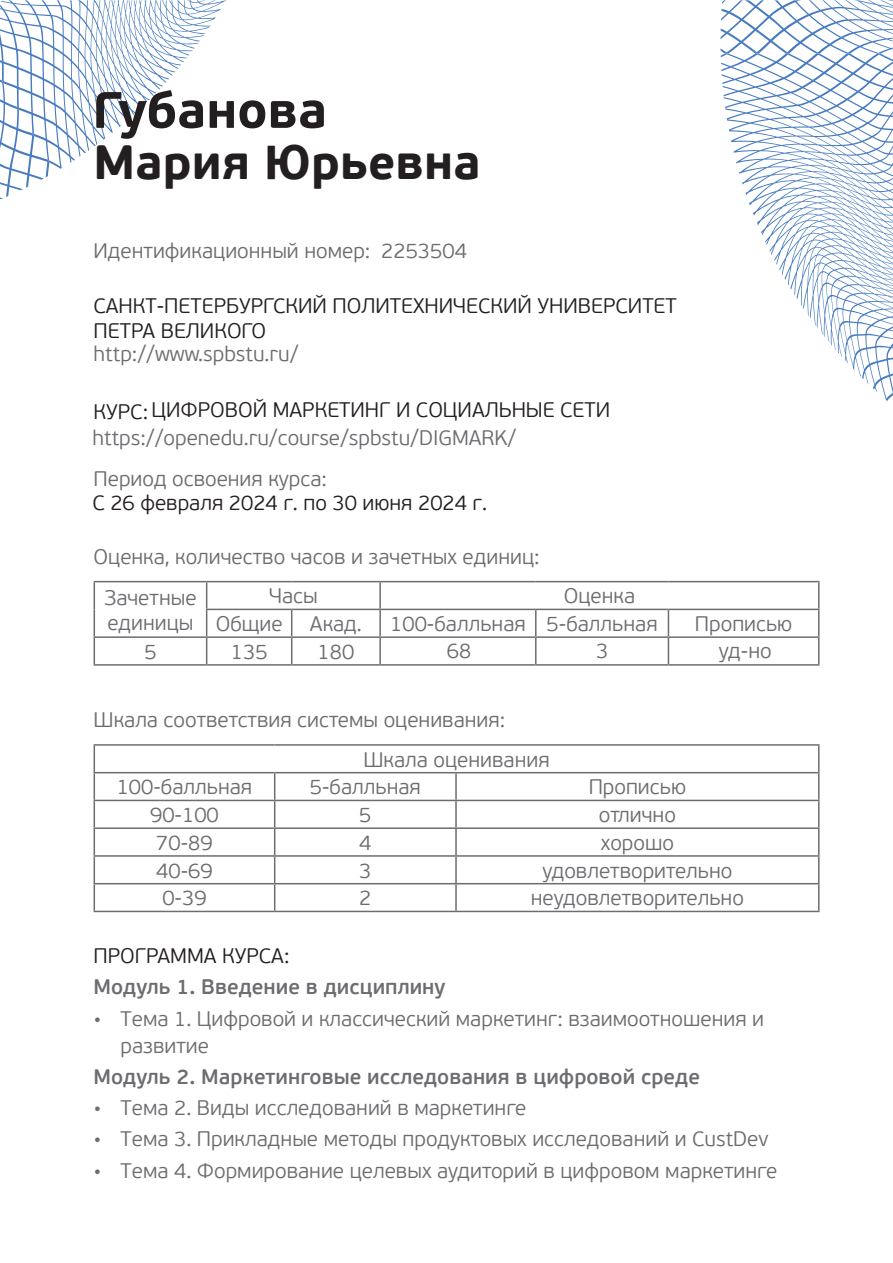
<style>
.page{position:relative;width:893px;height:1263px;background:#fff}
.page>*{position:absolute;margin:0;border:0;box-sizing:border-box;transform-origin:0 0}
.t1{font:700 51px "PF Beau Sans Pro";color:#231f20}
.t2{font:700 48px "PF Beau Sans Pro";color:#231f20}
.t3{font:300 21px/27px "PF Beau Sans Pro";color:#6c6d70}
.t4{font:300 21px/25.3px "PF Beau Sans Pro";color:#231f20}
.t5{font:600 21px "PF Beau Sans Pro";color:#6c6d70}
</style>
<div class="page">
<svg style="left:720px;top:0;width:173px;height:54px"></svg>
<svg style="left:720px;top:54px;width:173px;height:348px"></svg>
<svg style="left:0;top:0;width:226px;height:199px"></svg>
<hr style="left:94px;top:581px;width:113px;height:1px;background:#6c6d70">
<hr style="left:207px;top:581px;width:85px;height:1px;background:#6c6d70">
<hr style="left:292px;top:581px;width:88px;height:1px;background:#6c6d70">
<hr style="left:380px;top:581px;width:156px;height:1px;background:#6c6d70">
<hr style="left:379px;top:582px;width:2px;height:27px;background:#6c6d70">
<hr style="left:536px;top:581px;width:132px;height:1px;background:#6c6d70">
<hr style="left:668px;top:581px;width:151px;height:1px;background:#6c6d70">
<hr style="left:206px;top:609px;width:86px;height:1px;background:#6c6d70">
<hr style="left:292px;top:609px;width:88px;height:1px;background:#6c6d70">
<hr style="left:380px;top:609px;width:156px;height:1px;background:#6c6d70">
<hr style="left:379px;top:610px;width:2px;height:26px;background:#6c6d70">
<hr style="left:536px;top:609px;width:132px;height:1px;background:#6c6d70">
<hr style="left:668px;top:609px;width:151px;height:1px;background:#6c6d70">
<hr style="left:94px;top:636px;width:113px;height:2px;background:#6c6d70">
<svg style="left:94px;top:582px;width:1px;height:82px"></svg>
<hr style="left:207px;top:636px;width:85px;height:2px;background:#6c6d70">
<svg style="left:206px;top:582px;width:1px;height:82px"></svg>
<hr style="left:292px;top:636px;width:88px;height:2px;background:#6c6d70">
<svg style="left:291px;top:610px;width:1px;height:54px"></svg>
<hr style="left:380px;top:636px;width:156px;height:2px;background:#6c6d70">
<hr style="left:379px;top:638px;width:2px;height:26px;background:#6c6d70">
<hr style="left:536px;top:636px;width:132px;height:2px;background:#6c6d70">
<svg style="left:535px;top:610px;width:1px;height:54px"></svg>
<hr style="left:668px;top:636px;width:151px;height:2px;background:#6c6d70">
<svg style="left:668px;top:610px;width:1px;height:54px"></svg>
<svg style="left:818px;top:582px;width:1px;height:82px"></svg>
<hr style="left:94px;top:664px;width:113px;height:2px;background:#6c6d70">
<hr style="left:207px;top:664px;width:85px;height:2px;background:#6c6d70">
<hr style="left:292px;top:664px;width:88px;height:2px;background:#6c6d70">
<hr style="left:380px;top:664px;width:156px;height:2px;background:#6c6d70">
<hr style="left:536px;top:664px;width:132px;height:2px;background:#6c6d70">
<hr style="left:668px;top:664px;width:151px;height:2px;background:#6c6d70">
<hr style="left:94px;top:744px;width:181px;height:2px;background:#6c6d70">
<hr style="left:275px;top:744px;width:181px;height:2px;background:#6c6d70">
<hr style="left:456px;top:744px;width:363px;height:2px;background:#6c6d70">
<hr style="left:94px;top:772px;width:181px;height:1px;background:#6c6d70">
<hr style="left:275px;top:772px;width:181px;height:1px;background:#6c6d70">
<hr style="left:456px;top:772px;width:363px;height:1px;background:#6c6d70">
<hr style="left:455px;top:773px;width:2px;height:27px;background:#6c6d70">
<hr style="left:94px;top:800px;width:181px;height:1px;background:#6c6d70">
<hr style="left:275px;top:800px;width:181px;height:1px;background:#6c6d70">
<hr style="left:456px;top:800px;width:363px;height:1px;background:#6c6d70">
<hr style="left:455px;top:801px;width:2px;height:26px;background:#6c6d70">
<hr style="left:94px;top:827px;width:181px;height:2px;background:#6c6d70">
<hr style="left:275px;top:827px;width:181px;height:2px;background:#6c6d70">
<hr style="left:456px;top:827px;width:363px;height:2px;background:#6c6d70">
<hr style="left:455px;top:829px;width:2px;height:26px;background:#6c6d70">
<hr style="left:94px;top:855px;width:181px;height:2px;background:#6c6d70">
<hr style="left:275px;top:855px;width:181px;height:2px;background:#6c6d70">
<hr style="left:456px;top:855px;width:363px;height:2px;background:#6c6d70">
<hr style="left:455px;top:857px;width:2px;height:26px;background:#6c6d70">
<hr style="left:94px;top:883px;width:181px;height:1px;background:#6c6d70">
<svg style="left:94px;top:746px;width:1px;height:165px"></svg>
<hr style="left:275px;top:883px;width:181px;height:1px;background:#6c6d70">
<svg style="left:274px;top:773px;width:1px;height:138px"></svg>
<hr style="left:456px;top:883px;width:363px;height:1px;background:#6c6d70">
<hr style="left:455px;top:884px;width:2px;height:27px;background:#6c6d70">
<svg style="left:818px;top:746px;width:1px;height:165px"></svg>
<hr style="left:94px;top:911px;width:181px;height:1px;background:#6c6d70">
<hr style="left:275px;top:911px;width:181px;height:1px;background:#6c6d70">
<hr style="left:456px;top:911px;width:363px;height:1px;background:#6c6d70">
<h1 class="t1" style="left:92px;top:78px;width:236px">Губанова</h1>
<h2 class="t2" style="left:94px;top:133px;width:389px">Мария Юрьевна</h2>
<p class="t3" style="left:94px;top:238px;width:278px">Идентификационный номер:</p>
<p class="t4" style="left:94px;top:293px;width:585px">САНКТ-ПЕТЕРБУРГСКИЙ ПОЛИТЕХНИЧЕСКИЙ УНИВЕРСИТЕТ<br>ПЕТРА ВЕЛИКОГО</p>
<p class="t3" style="left:94px;top:341px;width:206px">http://www.spbstu.ru/</p>
<p class="t4" style="left:94px;top:400px;width:56px">КУРС:</p>
<p class="t3" style="left:381px;top:238px;width:87px">2253504</p>
<p class="t4" style="left:151px;top:397px;width:460px">ЦИФРОВОЙ МАРКЕТИНГ И СОЦИАЛЬНЫЕ СЕТИ</p>
<p class="t3" style="left:92px;top:425px;width:425px">https://openedu.ru/course/spbstu/DIGMARK/</p>
<p class="t3" style="left:94px;top:465px;width:235px">Период освоения курса:</p>
<p class="t4" style="left:92px;top:490px;width:396px">С 26 февраля 2024 г. по 30 июня 2024 г.</p>
<p class="t3" style="left:94px;top:544px;width:448px">Оценка, количество часов и зачетных единиц:</p>
<p class="t3" style="left:104px;top:585px;width:94px;line-height:25.2px">Зачетные единицы</p>
<p class="t3" style="left:269px;top:583px;width:50px">Часы</p>
<p class="t3" style="left:564px;top:583px;width:73px">Оценка</p>
<p class="t3" style="left:216px;top:611px;width:69px">Общие</p>
<p class="t3" style="left:310px;top:611px;width:53px">Акад.</p>
<p class="t3" style="left:390px;top:611px;width:269px">100-балльная 5-балльная</p>
<p class="t3" style="left:695px;top:611px;width:99px">Прописью</p>
<p class="t3" style="left:144px;top:638px;width:14px">5</p>
<p class="t3" style="left:231px;top:638px;width:38px">135</p>
<p class="t3" style="left:318px;top:638px;width:38px">180</p>
<p class="t3" style="left:447px;top:638px;width:26px">68</p>
<p class="t3" style="left:596px;top:638px;width:14px">3</p>
<p class="t3" style="left:719px;top:638px;width:54px">уд-но</p>
<p class="t3" style="left:94px;top:706px;width:413px">Шкала соответствия системы оценивания:</p>
<p class="t3" style="left:363px;top:746px;width:188px">Шкала оценивания</p>
<p class="t3" style="left:117px;top:774px;width:137px">100-балльная</p>
<p class="t3" style="left:310px;top:774px;width:113px">5-балльная</p>
<p class="t3" style="left:589px;top:774px;width:99px">Прописью</p>
<p class="t3" style="left:150px;top:802px;width:70px">90-100</p>
<p class="t3" style="left:359px;top:802px;width:14px">5</p>
<p class="t3" style="left:599px;top:802px;width:79px">отлично</p>
<p class="t3" style="left:156px;top:829px;width:58px">70-89</p>
<p class="t3" style="left:359px;top:829px;width:14px">4</p>
<p class="t3" style="left:601px;top:829px;width:75px">хорошо</p>
<p class="t3" style="left:156px;top:857px;width:58px">40-69</p>
<p class="t3" style="left:359px;top:857px;width:14px">3</p>
<p class="t3" style="left:542px;top:857px;width:192px">удовлетворительно</p>
<p class="t3" style="left:162px;top:885px;width:46px">0-39</p>
<p class="t3" style="left:359px;top:885px;width:14px">2</p>
<p class="t3" style="left:531px;top:885px;width:215px">неудовлетворительно</p>
<p class="t4" style="left:94px;top:943px;width:197px">ПРОГРАММА КУРСА:</p>
<p class="t5" style="left:94px;top:974px;width:353px">Модуль 1. Введение в дисциплину</p>
<p class="t3" style="left:121px;top:1005px;width:645px;text-indent:-27px">• Тема 1. Цифровой и классический маркетинг: взаимоотношения и развитие</p>
<p class="t5" style="left:94px;top:1064px;width:608px">Модуль 2. Маркетинговые исследования в цифровой среде</p>
<p class="t3" style="left:94px;top:1095px;width:434px">• Тема 2. Виды исследований в маркетинге</p>
<p class="t3" style="left:94px;top:1126px;width:676px">• Тема 3. Прикладные методы продуктовых исследований и CustDev</p>
<p class="t3" style="left:94px;top:1157px;width:685px">• Тема 4. Формирование целевых аудиторий в цифровом маркетинге</p>
</div>
